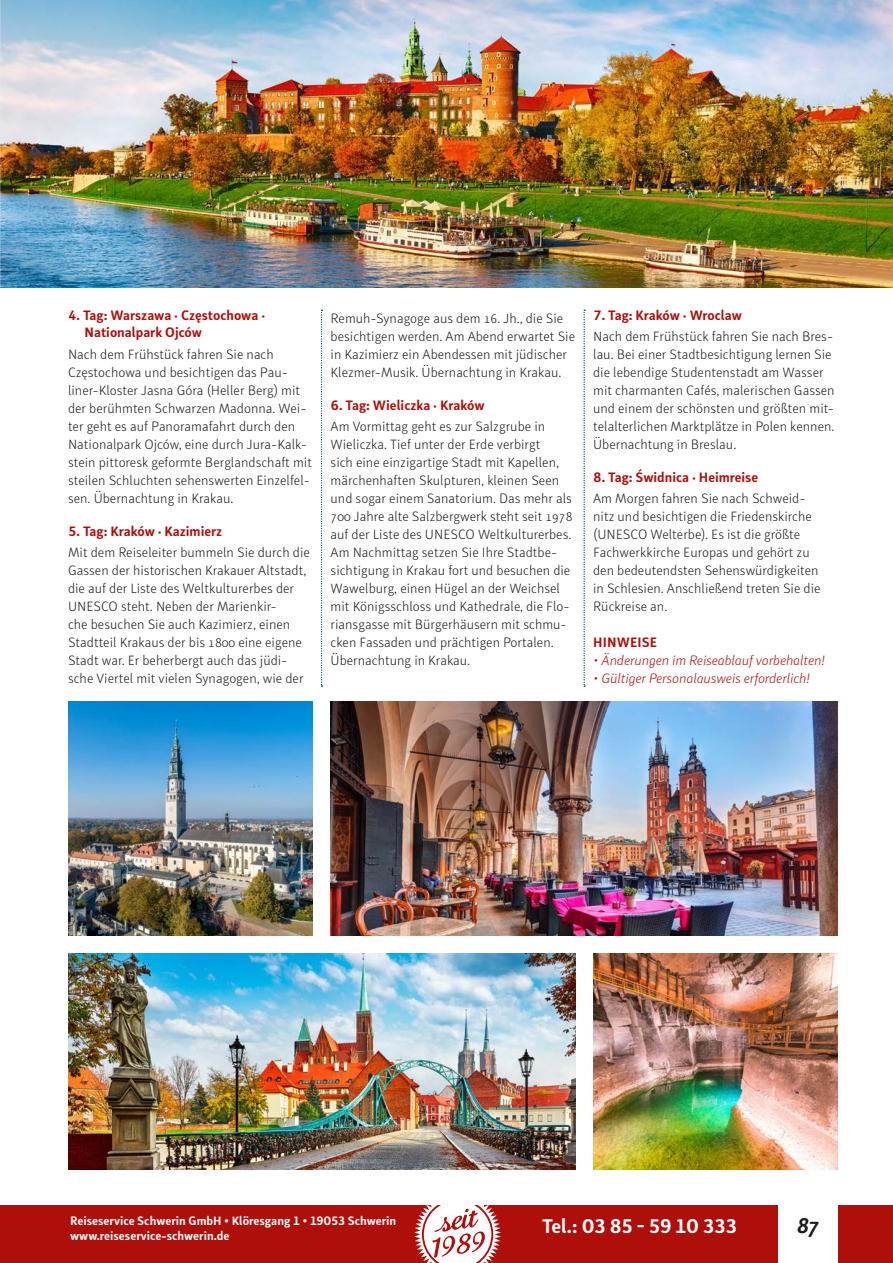
<style>
.page{position:relative;width:893px;height:1263px;background:#fff}
.page>*{position:absolute;margin:0;border:0;box-sizing:border-box;transform-origin:0 0}
.t1{font:italic 700 22.5px "Submariner R24";color:#1d1d1b}
.t2{font:700 19.5px "Submariner R24";color:#fff}
.t3{font:300 13.5px/18px "Submariner R24";color:#1d1d1b}
.t4{font:700 13.5px/16.5px "Submariner R24";color:#ae0f0a}
.t5{font:italic 300 13.5px "Submariner R24";letter-spacing:-.01em;color:#ae0f0a}
.t6{font:700 12px/14.4px "Submariner R24";color:#fff}
</style>
<div class="page">
<img style="left:1px;top:0;width:892px;height:287px">
<img style="left:0;top:0;width:1px;height:287px">
<div style="left:0;top:1205px;width:893px;height:58px;background:#ae0f0a"></div>
<svg style="left:321px;top:310px;width:2px;height:377px"></svg>
<svg style="left:584px;top:310px;width:1px;height:377px"></svg>
<img style="left:68px;top:953px;width:507px;height:216px">
<img style="left:593px;top:953px;width:245px;height:216px">
<img style="left:331px;top:701px;width:507px;height:234px">
<img style="left:68px;top:701px;width:245px;height:234px">
<svg style="left:414px;top:1205px;width:87px;height:58px"></svg>
<div style="left:778px;top:1203px;width:60px;height:60px;background:#fff"></div>
<p class="t4" style="left:85px;top:307px;width:182px;text-indent:-16px">4. Tag: Warszawa · Częstochowa ·<br>Nationalpark Ojców</p>
<p class="t3" style="left:68px;top:345px;width:245px">Nach dem Frühstück fahren Sie nach Częstochowa und besichtigen das Pau&shy;liner-Kloster Jasna Góra (Heller Berg) mit der berühmten Schwarzen Madonna. Wei&shy;ter geht es auf Panoramafahrt durch den Nationalpark Ojców, eine durch Jura-Kalk&shy;stein pittoresk geformte Berglandschaft mit steilen Schluchten sehenswerten Einzelfel&shy;sen. Übernachtung in Krakau.</p>
<p class="t4" style="left:68px;top:523px;width:156px">5. Tag: Kraków · Kazimierz</p>
<p class="t3" style="left:68px;top:543px;width:243px">Mit dem Reiseleiter bummeln Sie durch die Gassen der historischen Krakauer Altstadt, die auf der Liste des Weltkulturerbes der UNESCO steht. Neben der Marienkir-<br>che besuchen Sie auch Kazimierz, einen Stadtteil Krakaus der bis 1800 eine eigene Stadt war. Er beherbergt auch das jüdi&shy;sche Viertel mit vielen Synagogen, wie der</p>
<p class="t3" style="left:331px;top:309px;width:246px">Remuh-Synagoge aus dem 16. Jh., die Sie besichtigen werden. Am Abend erwartet Sie in Kazimierz ein Abendessen mit jüdischer Klezmer-Musik. Übernachtung in Krakau.</p>
<p class="t4" style="left:331px;top:397px;width:155px">6. Tag: Wieliczka · Kraków</p>
<p class="t3" style="left:331px;top:417px;width:243px">Am Vormittag geht es zur Salzgrube in Wieliczka. Tief unter der Erde verbirgt<br>sich eine einzigartige Stadt mit Kapellen, märchenhaften Skulpturen, kleinen Seen und sogar einem Sanatorium. Das mehr als 700 Jahre alte Salzbergwerk steht seit 1978 auf der Liste des UNESCO Weltkulturerbes.<br>Am Nachmittag setzen Sie Ihre Stadtbe&shy;sichtigung in Krakau fort und besuchen die Wawelburg, einen Hügel an der Weichsel mit Königsschloss und Kathedrale, die Flo&shy;riansgasse mit Bürgerhäusern mit schmu&shy;cken Fassaden und prächtigen Portalen.<br>Übernachtung in Krakau.</p>
<p class="t4" style="left:593px;top:307px;width:150px">7. Tag: Kraków · Wroclaw</p>
<p class="t3" style="left:593px;top:327px;width:243px">Nach dem Frühstück fahren Sie nach Bres&shy;lau. Bei einer Stadtbesichtigung lernen Sie die lebendige Studentenstadt am Wasser mit charmanten Cafés, malerischen Gassen und einem der schönsten und größten mit&shy;telalterlichen Marktplätze in Polen kennen.<br>Übernachtung in Breslau.</p>
<p class="t4" style="left:593px;top:469px;width:167px">8. Tag: Świdnica · Heimreise</p>
<p class="t3" style="left:593px;top:489px;width:229px">Am Morgen fahren Sie nach Schweid&shy;nitz und besichtigen die Friedenskirche (UNESCO Welterbe). Es ist die größte Fachwerkkirche Europas und gehört zu den bedeutendsten Sehenswürdigkeiten in Schlesien. Anschließend treten Sie die Rückreise an.</p>
<p class="t4" style="left:593px;top:634px;width:65px">HINWEISE</p>
<p class="t5" style="left:593px;top:652px;width:233px">• Änderungen im Reiseablauf vorbehalten!</p>
<p class="t5" style="left:593px;top:670px;width:218px">• Gültiger Personalausweis erforderlich!</p>
<p class="t6" style="left:70px;top:1214px;width:328px">Reiseservice Schwerin GmbH • Klöresgang 1 • 19053 Schwerin www.reiseservice-schwerin.de</p>
<h2 class="t2" style="left:542px;top:1212px;width:196px">Tel.: 03 85 - 59 10 333</h2>
<h1 class="t1" style="left:797px;top:1209px;width:23px">87</h1>
</div>
